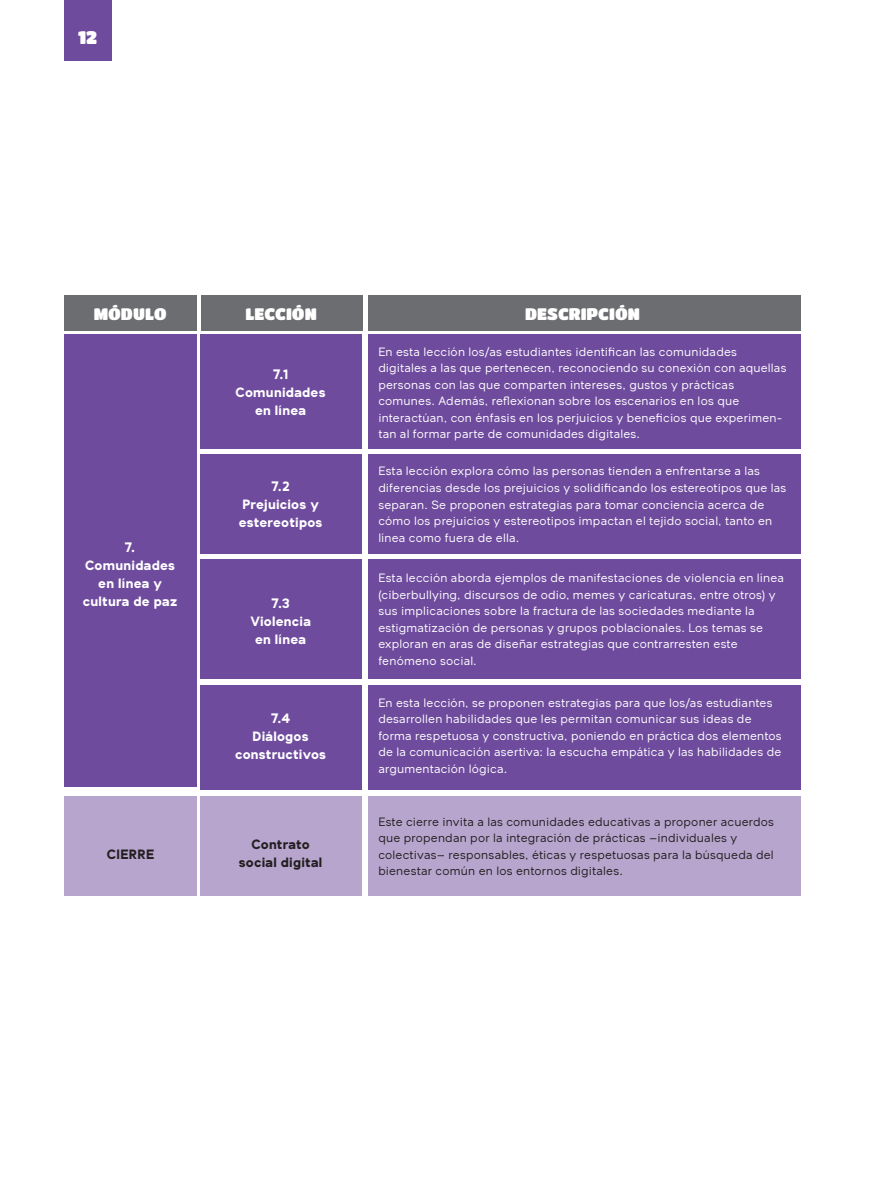
<style>
.page{position:relative;width:893px;height:1191px;background:#fff}
.page>*{position:absolute;margin:0;border:0;box-sizing:border-box;transform-origin:0 0}
.t1{font:18px "Titan One";color:#fff}
.t2{font:16.5px "Titan One";color:#fff}
.t3{font:800 13.5px/18px "Antapani";letter-spacing:.02em;color:#fff}
.t4{font:800 13.5px "Antapani";letter-spacing:.02em;color:#231f20}
.t5{font:300 12px/16.5px "Antapani";letter-spacing:.02em;color:#fff}
.t6{font:300 12px/16.5px "Antapani";letter-spacing:.02em;color:#231f20}
</style>
<div class="page">
<div style="left:64px;top:0;width:47px;height:61px;background:#6f4b9e"></div>
<div style="left:64px;top:295px;width:133px;height:36px;background:#6c6d70"></div>
<div style="left:201px;top:295px;width:161px;height:36px;background:#6c6d70"></div>
<div style="left:368px;top:295px;width:433px;height:36px;background:#6c6d70"></div>
<div style="left:64px;top:334px;width:133px;height:453px;background:#6f4b9e"></div>
<div style="left:64px;top:796px;width:133px;height:99px;background:#b7a5ce"></div>
<div style="left:200px;top:334px;width:162px;height:115px;background:#6f4b9e"></div>
<div style="left:200px;top:796px;width:162px;height:99px;background:#b7a5ce"></div>
<div style="left:200px;top:559px;width:162px;height:120px;background:#6f4b9e"></div>
<div style="left:200px;top:454px;width:162px;height:99px;background:#6f4b9e"></div>
<div style="left:200px;top:685px;width:162px;height:105px;background:#6f4b9e"></div>
<div style="left:368px;top:334px;width:433px;height:115px;background:#6f4b9e"></div>
<div style="left:368px;top:796px;width:433px;height:99px;background:#b7a5ce"></div>
<div style="left:368px;top:559px;width:433px;height:120px;background:#6f4b9e"></div>
<div style="left:368px;top:454px;width:433px;height:99px;background:#6f4b9e"></div>
<div style="left:368px;top:685px;width:433px;height:105px;background:#6f4b9e"></div>
<h1 class="t1" style="left:78px;top:26px;width:21px">12</h1>
<p class="t2" style="left:94px;top:304px;width:74px">MÓDULO</p>
<p class="t2" style="left:245px;top:304px;width:73px">LECCIÓN</p>
<p class="t2" style="left:525px;top:304px;width:116px">DESCRIPCIÓN</p>
<p class="t3" style="left:125px;top:540px;width:12px">7.</p>
<p class="t3" style="left:85px;top:558px;width:91px">Comunidades</p>
<p class="t3" style="left:98px;top:576px;width:65px">en línea y</p>
<p class="t3" style="left:83px;top:594px;width:96px">cultura de paz</p>
<p class="t4" style="left:107px;top:846px;width:49px">CIERRE</p>
<p class="t3" style="left:273px;top:367px;width:16px">7.1</p>
<p class="t3" style="left:236px;top:385px;width:91px">Comunidades</p>
<p class="t3" style="left:255px;top:403px;width:53px">en línea</p>
<p class="t3" style="left:271px;top:478px;width:20px">7.2</p>
<p class="t3" style="left:239px;top:496px;width:85px">Prejuicios y estereotipos</p>
<p class="t3" style="left:272px;top:595px;width:20px">7.3</p>
<p class="t3" style="left:250px;top:613px;width:62px">Violencia</p>
<p class="t3" style="left:255px;top:631px;width:53px">en línea</p>
<p class="t3" style="left:271px;top:711px;width:21px">7.4</p>
<p class="t3" style="left:253px;top:729px;width:58px">Diálogos</p>
<p class="t3" style="left:235px;top:747px;width:92px">constructivos</p>
<p class="t4" style="left:251px;top:836px;width:60px">Contrato</p>
<p class="t4" style="left:239px;top:854px;width:85px">social digital</p>
<p class="t5" style="left:378px;top:344px;width:410px">En esta lección los/as estudiantes identifican las comunidades digitales a las que pertenecen, reconociendo su conexión con aquellas personas con las que comparten intereses, gustos y prácticas comunes. Además, reflexionan sobre los escenarios en los que interactúan, con énfasis en los perjuicios y beneficios que experimen&shy;tan al formar parte de comunidades digitales.</p>
<p class="t5" style="left:378px;top:464px;width:409px">Esta lección explora cómo las personas tienden a enfrentarse a las diferencias desde los prejuicios y solidificando los estereotipos que las separan. Se proponen estrategias para tomar conciencia acerca de cómo los prejuicios y estereotipos impactan el tejido social, tanto en línea como fuera de ella.</p>
<p class="t5" style="left:378px;top:571px;width:407px">Esta lección aborda ejemplos de manifestaciones de violencia en línea (ciberbullying, discursos de odio, memes y caricaturas, entre otros) y sus implicaciones sobre la fractura de las sociedades mediante la estigmatización de personas y grupos poblacionales. Los temas se exploran en aras de diseñar estrategias que contrarresten este fenómeno social.</p>
<p class="t5" style="left:378px;top:695px;width:405px">En esta lección, se proponen estrategias para que los/as estudiantes desarrollen habilidades que les permitan comunicar sus ideas de forma respetuosa y constructiva, poniendo en práctica dos elementos de la comunicación asertiva: la escucha empática y las habilidades de argumentación lógica.</p>
<p class="t6" style="left:378px;top:814px;width:397px">Este cierre invita a las comunidades educativas a proponer acuerdos que propendan por la integración de prácticas –individuales y colectivas– responsables, éticas y respetuosas para la búsqueda del bienestar común en los entornos digitales.</p>
</div>
